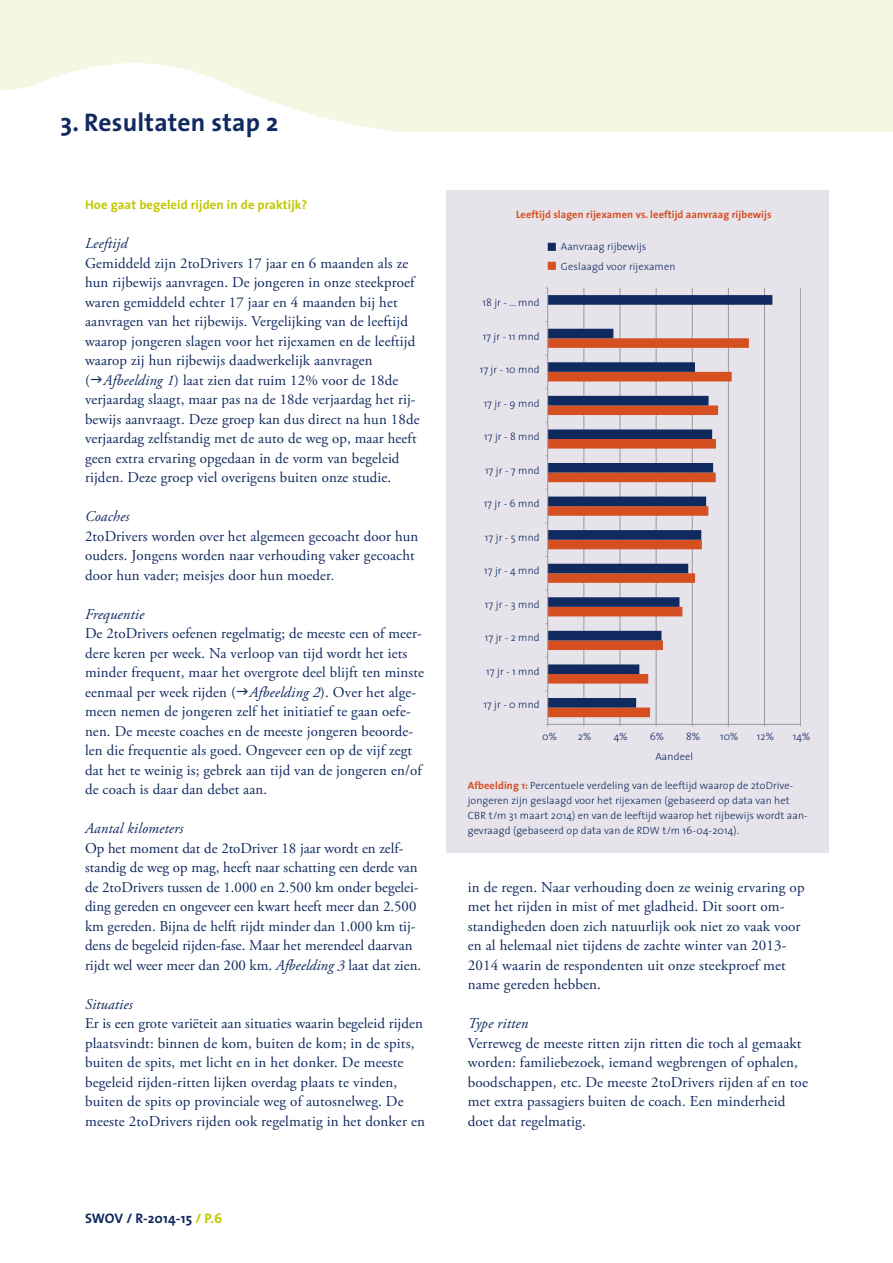
<style>
.page{position:relative;width:893px;height:1263px;background:#fff}
.page>*{position:absolute;margin:0;border:0;box-sizing:border-box;transform-origin:0 0}
.t1{font:700 25.5px "The Sans";letter-spacing:.01em;color:#10295f}
.t2{font:15px/19.5px "Adobe Garamond Pro";letter-spacing:.01em;color:#10295f}
.t3{font:italic 15px "Adobe Garamond Pro";letter-spacing:.01em;color:#10295f}
.t4{font:700 13.8px "The Sans";letter-spacing:.01em;color:#10295f}
.t5{font:700 12.75px "The Sans";letter-spacing:.01em;color:#c1c800}
.t6{font:300 10.5px/15px "The Sans";letter-spacing:.01em;color:#10295f}
.t7{font:700 10.5px "The Sans";letter-spacing:.01em;color:#d64f21}
.s1{font-style:italic}
.s2{color:#c1c800}
.s3{font-weight:700;color:#d64f21}
</style>
<div class="page">
<svg style="left:0;top:0;width:893px;height:131px;background:#f7f8e6"></svg>
<div style="left:446px;top:190px;width:383px;height:663px;background:#e6e3eb"></div>
<hr style="left:584px;top:288px;width:1px;height:436px;background:#9b9a98">
<hr style="left:620px;top:288px;width:1px;height:436px;background:#9b9a98">
<hr style="left:656px;top:288px;width:1px;height:436px;background:#9b9a98">
<hr style="left:692px;top:288px;width:1px;height:436px;background:#9b9a98">
<hr style="left:728px;top:288px;width:1px;height:436px;background:#9b9a98">
<hr style="left:764px;top:288px;width:1px;height:436px;background:#9b9a98">
<hr style="left:800px;top:288px;width:1px;height:436px;background:#9b9a98">
<svg style="left:548px;top:707px;width:145px;height:10px"></svg>
<svg style="left:548px;top:295px;width:224px;height:412px"></svg>
<hr style="left:548px;top:724px;width:253px;height:1px;background:#9b9a98">
<hr style="left:547px;top:288px;width:1px;height:436px;background:#9b9a98">
<div style="left:548px;top:243px;width:8px;height:8px;background:#10295f"></div>
<div style="left:548px;top:262px;width:8px;height:8px;background:#d64f21"></div>
<h1 class="t1" style="left:61px;top:101px;width:219px">3. Resultaten stap 2</h1>
<p class="t5" style="left:85px;top:194px;width:224px">Hoe gaat begeleid rijden in de praktijk?</p>
<p class="t3" style="left:85px;top:234px;width:44px">Leeftijd</p>
<p class="t2" style="left:85px;top:254px;width:336px">Gemiddeld zijn 2toDrivers 17 jaar en 6 maanden als ze hun rijbewijs aanvragen. De jongeren in onze steekproef waren gemiddeld echter 17 jaar en 4 maanden bij het aanvragen van het rijbewijs. Vergelijking van de leeftijd waarop jongeren slagen voor het rijexamen en de leeftijd waarop zij hun rijbewijs daadwerkelijk aanvragen<br>( <span class="s1">Afbeelding 1</span>) laat zien dat ruim 12% voor de 18de verjaardag slaagt, maar pas na de 18de verjaardag het rij&shy;bewijs aanvraagt. Deze groep kan dus direct na hun 18de verjaardag zelfstandig met de auto de weg op, maar heeft geen extra ervaring opgedaan in de vorm van begeleid rijden. Deze groep viel overigens buiten onze studie.</p>
<p class="t3" style="left:85px;top:507px;width:46px">Coaches</p>
<p class="t2" style="left:85px;top:527px;width:335px">2toDrivers worden over het algemeen gecoacht door hun ouders. Jongens worden naar verhouding vaker gecoacht door hun vader; meisjes door hun moeder<span class="s1">.</span></p>
<p class="t3" style="left:85px;top:605px;width:61px">Frequentie</p>
<p class="t2" style="left:85px;top:624px;width:340px">De 2toDrivers oefenen regelmatig; de meeste een of meer&shy;dere keren per week. Na verloop van tijd wordt het iets minder frequent, maar het overgrote deel blijft ten minste eenmaal per week rijden ( <span class="s1">Afbeelding 2</span>). Over het alge&shy;meen nemen de jongeren zelf het initiatief te gaan oefe&shy;nen. De meeste coaches en de meeste jongeren beoorde&shy;len die frequentie als goed. Ongeveer een op de vijf zegt dat het te weinig is; gebrek aan tijd van de jongeren en/of de coach is daar dan debet aan.</p>
<p class="t3" style="left:85px;top:819px;width:100px">Aantal kilometers</p>
<p class="t2" style="left:85px;top:839px;width:338px">Op het moment dat de 2toDriver 18 jaar wordt en zelf&shy;standig de weg op mag, heeft naar schatting een derde van de 2toDrivers tussen de 1.000 en 2.500 km onder begelei&shy;ding gereden en ongeveer een kwart heeft meer dan 2.500 km gereden. Bijna de helft rijdt minder dan 1.000 km tij&shy;dens de begeleid rijden-fase. Maar het merendeel daarvan rijdt wel weer meer dan 200 km. <span class="s1">Afbeelding 3</span> laat dat zien.</p>
<p class="t3" style="left:85px;top:995px;width:49px">Situaties</p>
<p class="t2" style="left:85px;top:1014px;width:342px">Er is een grote variëteit aan situaties waarin begeleid rijden plaatsvindt: binnen de kom, buiten de kom; in de spits, buiten de spits, met licht en in het donker. De meeste begeleid rijden-ritten lijken overdag plaats te vinden, buiten de spits op provinciale weg of autosnelweg. De meeste 2toDrivers rijden ook regelmatig in het donker en</p>
<p class="t4" style="left:85px;top:1207px;width:139px">SWOV / R-2014-15 <span class="s2">/ P.6</span></p>
<p class="t7" style="left:516px;top:206px;width:257px">Leeftijd slagen rijexamen vs. leeftijd aanvraag rijbewijs</p>
<p class="t6" style="left:483px;top:295px;width:59px">18 jr - ... mnd</p>
<p class="t6" style="left:483px;top:328px;width:59px">17 jr - 11 mnd</p>
<p class="t6" style="left:480px;top:362px;width:62px">17 jr - 10 mnd</p>
<p class="t6" style="left:484px;top:395px;width:58px">17 jr - 9 mnd</p>
<p class="t6" style="left:484px;top:429px;width:57px">17 jr - 8 mnd</p>
<p class="t6" style="left:485px;top:462px;width:56px">17 jr - 7 mnd</p>
<p class="t6" style="left:484px;top:496px;width:58px">17 jr - 6 mnd</p>
<p class="t6" style="left:485px;top:529px;width:56px">17 jr - 5 mnd</p>
<p class="t6" style="left:484px;top:563px;width:57px">17 jr - 4 mnd</p>
<p class="t6" style="left:485px;top:596px;width:56px">17 jr - 3 mnd</p>
<p class="t6" style="left:485px;top:630px;width:56px">17 jr - 2 mnd</p>
<p class="t6" style="left:486px;top:663px;width:55px">17 jr - 1 mnd</p>
<p class="t6" style="left:483px;top:697px;width:58px">17 jr - 0 mnd</p>
<p class="t6" style="left:561px;top:237px;width:116px;line-height:19.4px">Aanvraag rijbewijs<br>Geslaagd voor rijexamen</p>
<p class="t6" style="left:542px;top:728px;width:16px">0%</p>
<p class="t6" style="left:578px;top:728px;width:15px">2%</p>
<p class="t6" style="left:614px;top:728px;width:16px">4%</p>
<p class="t6" style="left:650px;top:728px;width:16px">6%</p>
<p class="t6" style="left:686px;top:728px;width:16px">8%</p>
<p class="t6" style="left:720px;top:728px;width:20px">10%</p>
<p class="t6" style="left:757px;top:728px;width:19px">12%</p>
<p class="t6" style="left:793px;top:728px;width:19px">14%</p>
<p class="t6" style="left:655px;top:748px;width:39px">Aandeel</p>
<p class="t6" style="left:468px;top:778px;width:341px"><span class="s3">Afbeelding 1:</span> Percentuele verdeling van de leeftijd waarop de 2toDrive&shy;jongeren zijn geslaagd voor het rijexamen (gebaseerd op data van het CBR t/m 31 maart 2014) en van de leeftijd waarop het rijbewijs wordt aan&shy;gevraagd (gebaseerd op data van de RDW t/m 16-04-2014).</p>
<p class="t2" style="left:468px;top:878px;width:338px">in de regen. Naar verhouding doen ze weinig ervaring op met het rijden in mist of met gladheid. Dit soort om&shy;standigheden doen zich natuurlijk ook niet zo vaak voor en al helemaal niet tijdens de zachte winter van 2013- 2014 waarin de respondenten uit onze steekproef met name gereden hebben.</p>
<p class="t3" style="left:468px;top:1014px;width:62px">Type ritten</p>
<p class="t2" style="left:468px;top:1034px;width:342px">Verreweg de meeste ritten zijn ritten die toch al gemaakt worden: familiebezoek, iemand wegbrengen of ophalen, boodschappen, etc. De meeste 2toDrivers rijden af en toe met extra passagiers buiten de coach. Een minderheid doet dat regelmatig.</p>
</div>
